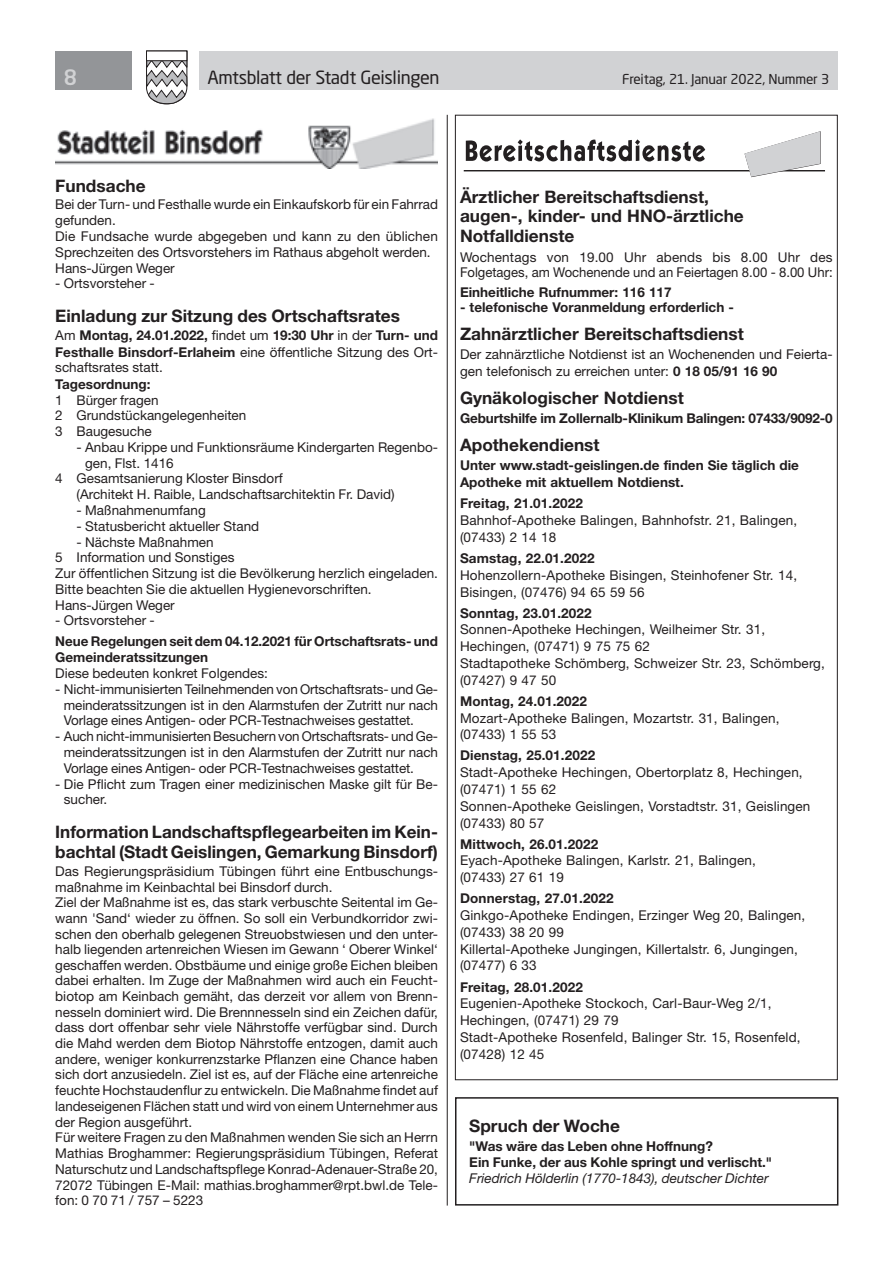
<style>
.page{position:relative;width:893px;height:1263px;background:#fff}
.page>*{position:absolute;margin:0;border:0;box-sizing:border-box;transform-origin:0 0}
.t1{font:500 21px "Neo Sans Std";color:#d1d2d4}
.t2{font:18px "Neo Sans Std";letter-spacing:-.02em;color:#231f20}
.t3{font:700 17.25px/19.6px "Helvetica Neue LT Std";color:#231f20}
.t4{font:13.5px/15.8px "Helvetica Neue LT Std";color:#231f20}
.t5{font:700 13.5px/16.5px "Helvetica Neue LT Std";color:#231f20}
.t6{font:italic 13.5px "Helvetica Neue LT Std";color:#231f20}
.t7{font:13.5px "Neo Sans Std";letter-spacing:-.015em;color:#231f20}
.s1{font-weight:700}
</style>
<div class="page">
<div style="left:199px;top:51px;width:639px;height:38px;background:#d1d2d4"></div>
<div style="left:55px;top:51px;width:77px;height:38px;background:#939598"></div>
<svg style="left:146px;top:50px;width:42px;height:55px"></svg>
<div style="left:146px;top:51px;width:41px;height:10px;background:#fff;border:1px solid #231f20"></div>
<hr style="left:447px;top:115px;width:1px;height:1090px;background:#231f20">
<img style="left:55px;top:118px;width:383px;height:50px">
<hr style="left:464px;top:170px;width:361px;height:1px;background:#231f20">
<svg style="left:744px;top:131px;width:77px;height:46px"></svg>
<svg style="left:466px;top:139px;width:239px;height:22px"></svg>
<div style="left:455px;top:1097px;width:383px;height:108px;border:2px solid #231f20"></div>
<h1 class="t1" style="left:64px;top:64px;width:15px">8</h1>
<h2 class="t2" style="left:207px;top:66px;width:234px">Amtsblatt der Stadt Geislingen</h2>
<p class="t7" style="left:622px;top:71px;width:209px">Freitag, 21. Januar 2022, Nummer 3</p>
<p class="t3" style="left:55px;top:175px;width:92px">Fundsache</p>
<p class="t4" style="left:55px;top:197px;width:384px">Bei der Turn- und Festhalle wurde ein Einkaufskorb für ein Fahrrad gefunden.<br>Die Fundsache wurde abgegeben und kann zu den üblichen Sprechzeiten des Ortsvorstehers im Rathaus abgeholt werden.<br>Hans-Jürgen Weger</p>
<p class="t4" style="left:55px;top:275px;width:101px">- Ortsvorsteher -</p>
<p class="t3" style="left:55px;top:305px;width:346px">Einladung zur Sitzung des Ortschaftsrates</p>
<p class="t4" style="left:55px;top:327px;width:384px;line-height:16.2px;text-align:justify">Am <span class="s1">Montag, 24.01.2022,</span> findet um <span class="s1">19:30 Uhr</span> in der <span class="s1">Turn- und Festhalle Binsdorf-Erlaheim</span> eine öffentliche Sitzung des Ort&shy;schaftsrates statt.</p>
<p class="t5" style="left:55px;top:376px;width:97px">Tagesordnung:</p>
<p class="t4" style="left:55px;top:392px;width:193px">1 Bürger fragen<br>2 Grundstückangelegenheiten<br>3 Baugesuche</p>
<p class="t4" style="left:77px;top:439px;width:363px">- Anbau Krippe und Funktionsräume Kindergarten Regenbo-</p>
<p class="t4" style="left:85px;top:455px;width:90px">gen, Flst. 1416</p>
<p class="t4" style="left:55px;top:471px;width:229px">4 Gesamtsanierung Kloster Binsdorf</p>
<p class="t4" style="left:77px;top:486px;width:320px">(Architekt H. Raible, Landschaftsarchitektin Fr. David)</p>
<p class="t4" style="left:77px;top:502px;width:131px">- Maßnahmenumfang</p>
<p class="t4" style="left:77px;top:518px;width:184px">- Statusbericht aktueller Stand</p>
<p class="t4" style="left:55px;top:534px;width:384px;text-indent:21px">- Nächste Maßnahmen<br>5 Information und Sonstiges<br>Zur öffentlichen Sitzung ist die Bevölkerung herzlich eingeladen.<br>Bitte beachten Sie die aktuellen Hygienevorschriften.<br>Hans-Jürgen Weger</p>
<p class="t4" style="left:55px;top:612px;width:101px">- Ortsvorsteher -</p>
<p class="t5" style="left:55px;top:633px;width:384px">Neue Regelungen seit dem 04.12.2021 für Ortschaftsrats- und<br>Gemeinderatssitzungen</p>
<p class="t4" style="left:55px;top:665px;width:214px">Diese bedeuten konkret Folgendes:</p>
<p class="t4" style="left:64px;top:681px;width:376px;text-align:justify;text-indent:-9px">- Nicht-immunisierten Teilnehmenden von Ortschaftsrats- und Ge&shy;meinderatssitzungen ist in den Alarmstufen der Zutritt nur nach Vorlage eines Antigen- oder PCR-Testnachweises gestattet.</p>
<p class="t4" style="left:64px;top:728px;width:376px;text-align:justify;text-indent:-9px">- Auch nicht-immunisierten Besuchern von Ortschaftsrats- und Ge&shy;meinderatssitzungen ist in den Alarmstufen der Zutritt nur nach Vorlage eines Antigen- oder PCR-Testnachweises gestattet.</p>
<p class="t4" style="left:64px;top:776px;width:376px;text-indent:-9px">- Die Pflicht zum Tragen einer medizinischen Maske gilt für Be&shy;sucher.</p>
<p class="t3" style="left:55px;top:821px;width:384px;line-height:20.5px">Information Landschaftspflegearbeiten im Kein&shy;bachtal (Stadt Geislingen, Gemarkung Binsdorf)</p>
<p class="t4" style="left:55px;top:863px;width:384px">Das Regierungspräsidium Tübingen führt eine Entbuschungs&shy;maßnahme im Keinbachtal bei Binsdorf durch.<br>Ziel der Maßnahme ist es, das stark verbuschte Seitental im Ge&shy;wann 'Sand‘ wieder zu öffnen. So soll ein Verbundkorridor zwi&shy;schen den oberhalb gelegenen Streuobstwiesen und den unter&shy;halb liegenden artenreichen Wiesen im Gewann ‘ Oberer Winkel‘ geschaffen werden. Obstbäume und einige große Eichen bleiben dabei erhalten. Im Zuge der Maßnahmen wird auch ein Feucht&shy;biotop am Keinbach gemäht, das derzeit vor allem von Brenn&shy;nesseln dominiert wird. Die Brennnesseln sind ein Zeichen dafür, dass dort offenbar sehr viele Nährstoffe verfügbar sind. Durch die Mahd werden dem Biotop Nährstoffe entzogen, damit auch andere, weniger konkurrenzstarke Pflanzen eine Chance haben sich dort anzusiedeln. Ziel ist es, auf der Fläche eine artenreiche feuchte Hochstaudenflur zu entwickeln. Die Maßnahme findet auf landeseigenen Flächen statt und wird von einem Unternehmer aus der Region ausgeführt.<br>Für weitere Fragen zu den Maßnahmen wenden Sie sich an Herrn Mathias Broghammer: Regierungspräsidium Tübingen, Referat Naturschutz und Landschaftspflege Konrad-Adenauer-Straße 20, 72072 Tübingen E-Mail: mathias.broghammer@rpt.bwl.de Tele&shy;fon: 0 70 71 / 757 – 5223</p>
<p class="t3" style="left:460px;top:187px;width:285px">Ärztlicher Bereitschaftsdienst, augen-, kinder- und HNO-ärztliche<br>Notfalldienste</p>
<p class="t4" style="left:460px;top:249px;width:374px;line-height:15.3px">Wochentags von 19.00 Uhr abends bis 8.00 Uhr des<br>Folgetages, am Wochenende und an Feiertagen 8.00 - 8.00 Uhr:</p>
<p class="t5" style="left:460px;top:283px;width:213px">Einheitliche Rufnummer: 116 117</p>
<p class="t5" style="left:460px;top:299px;width:275px">- telefonische Voranmeldung erforderlich -</p>
<p class="t3" style="left:460px;top:324px;width:285px">Zahnärztlicher Bereitschaftsdienst</p>
<p class="t4" style="left:460px;top:346px;width:374px;line-height:16.8px">Der zahnärztliche Notdienst ist an Wochenenden und Feierta&shy;gen telefonisch zu erreichen unter: <span class="s1">0 18 05/91 16 90</span></p>
<p class="t3" style="left:460px;top:388px;width:225px">Gynäkologischer Notdienst</p>
<p class="t5" style="left:460px;top:410px;width:374px">Geburtshilfe im Zollernalb-Klinikum Balingen: 07433/9092-0</p>
<p class="t3" style="left:460px;top:435px;width:141px">Apothekendienst</p>
<p class="t5" style="left:460px;top:457px;width:341px">Unter www.stadt-geislingen.de finden Sie täglich die<br>Apotheke mit aktuellem Notdienst.</p>
<p class="t5" style="left:460px;top:495px;width:124px">Freitag, 21.01.2022</p>
<p class="t4" style="left:460px;top:512px;width:339px;line-height:16.8px">Bahnhof-Apotheke Balingen, Bahnhofstr. 21, Balingen, (07433) 2 14 18</p>
<p class="t5" style="left:460px;top:549px;width:136px">Samstag, 22.01.2022</p>
<p class="t4" style="left:460px;top:566px;width:339px;line-height:16.8px">Hohenzollern-Apotheke Bisingen, Steinhofener Str. 14,<br>Bisingen, (07476) 94 65 59 56</p>
<p class="t5" style="left:460px;top:604px;width:133px">Sonntag, 23.01.2022</p>
<p class="t4" style="left:460px;top:621px;width:366px;line-height:16.8px">Sonnen-Apotheke Hechingen, Weilheimer Str. 31, Hechingen, (07471) 9 75 75 62<br>Stadtapotheke Schömberg, Schweizer Str. 23, Schömberg, (07427) 9 47 50</p>
<p class="t5" style="left:460px;top:692px;width:128px">Montag, 24.01.2022</p>
<p class="t4" style="left:460px;top:709px;width:321px;line-height:16.8px">Mozart-Apotheke Balingen, Mozartstr. 31, Balingen, (07433) 1 55 53</p>
<p class="t5" style="left:460px;top:747px;width:137px">Dienstag, 25.01.2022</p>
<p class="t4" style="left:460px;top:764px;width:352px;line-height:16.8px">Stadt-Apotheke Hechingen, Obertorplatz 8, Hechingen, (07471) 1 55 62<br>Sonnen-Apotheke Geislingen, Vorstadtstr. 31, Geislingen (07433) 80 57</p>
<p class="t5" style="left:460px;top:835px;width:140px">Mittwoch, 26.01.2022</p>
<p class="t4" style="left:460px;top:852px;width:297px;line-height:16.8px">Eyach-Apotheke Balingen, Karlstr. 21, Balingen, (07433) 27 61 19</p>
<p class="t5" style="left:460px;top:890px;width:155px">Donnerstag, 27.01.2022</p>
<p class="t4" style="left:460px;top:907px;width:347px;line-height:16.8px">Ginkgo-Apotheke Endingen, Erzinger Weg 20, Balingen, (07433) 38 20 99<br>Killertal-Apotheke Jungingen, Killertalstr. 6, Jungingen, (07477) 6 33</p>
<p class="t5" style="left:460px;top:978px;width:124px">Freitag, 28.01.2022</p>
<p class="t4" style="left:460px;top:995px;width:342px;line-height:16.8px">Eugenien-Apotheke Stockoch, Carl-Baur-Weg 2/1, Hechingen, (07471) 29 79<br>Stadt-Apotheke Rosenfeld, Balinger Str. 15, Rosenfeld, (07428) 12 45</p>
<p class="t3" style="left:469px;top:1116px;width:152px">Spruch der Woche</p>
<p class="t5" style="left:469px;top:1137px;width:304px">"Was wäre das Leben ohne Hoffnung?<br>Ein Funke, der aus Kohle springt und verlischt."</p>
<p class="t6" style="left:469px;top:1170px;width:301px">Friedrich Hölderlin (1770-1843), deutscher Dichter</p>
</div>
